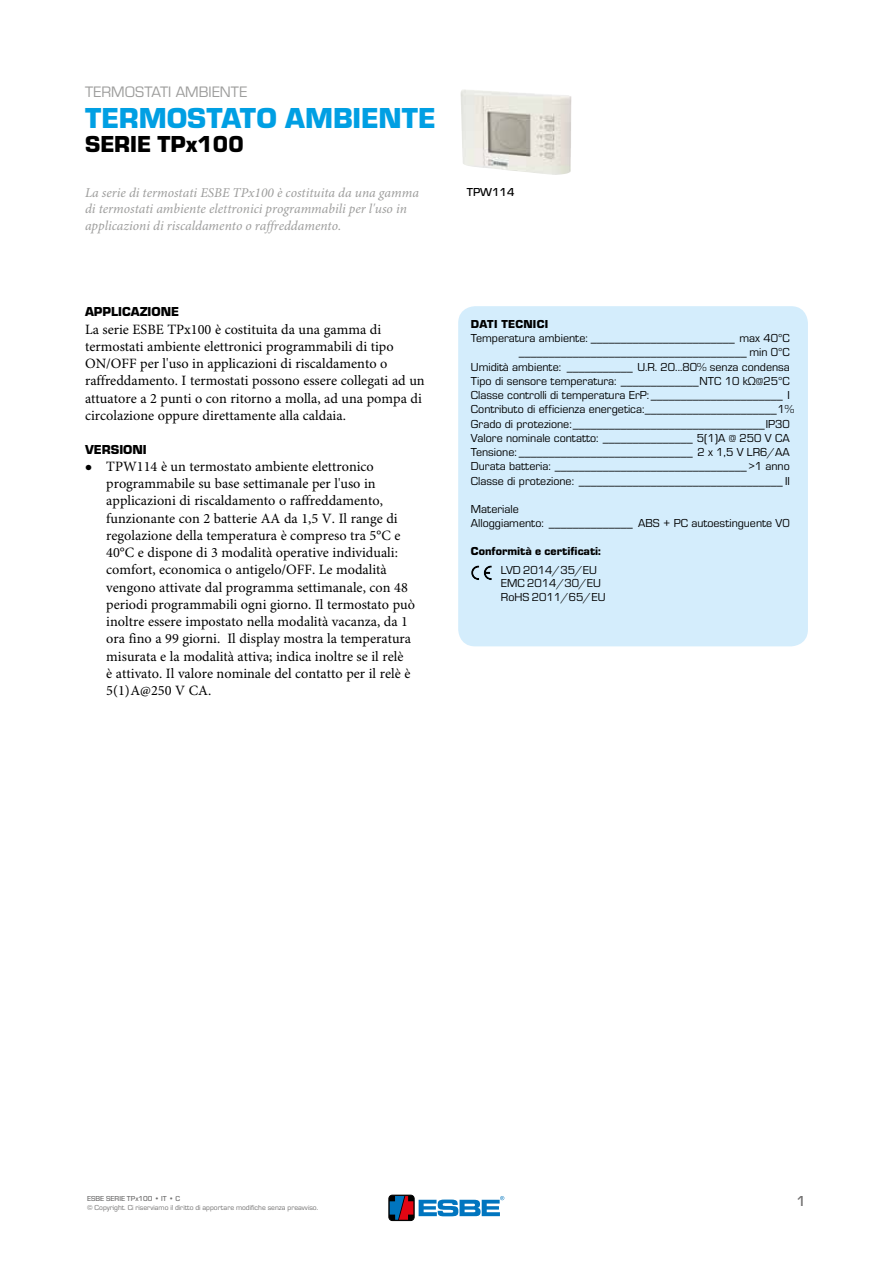
<style>
.page{position:relative;width:893px;height:1263px;background:#fff}
.page>*{position:absolute;margin:0;border:0;box-sizing:border-box;transform-origin:0 0}
.t1{font:700 30px "ESBE Eurostile";color:#009fe3}
.t2{font:700 24px "ESBE Eurostile";color:#000}
.t3{font:15.75px "ESBE Eurostile";color:#9d9d9c}
.t4{font:500 15px "ESBE Eurostile";color:#706f6f}
.t5{font:14.25px/17.2px "Minion Pro";color:#000}
.t6{font:italic 13.5px/16.5px "Minion Pro";color:#9d9d9c}
.t7{font:700 13.5px "ESBE Eurostile";color:#000}
.t8{font:12px/13.8px "ESBE Eurostile";color:#000}
.t9{font:700 12px "ESBE Eurostile";color:#000}
.t10{font:700 12px "ESBE Eurostile";letter-spacing:.025em;color:#000}
.t11{font:500 12px "ESBE Eurostile";color:#000}
.t12{font:7.5px "ESBE Eurostile";color:#706f6f}
.t13{font:500 7.5px "ESBE Eurostile";color:#706f6f}
.s1{font-family:"ESBE Eurostile";font-weight:500;font-size:10.5px}
</style>
<div class="page">
<div style="left:458px;top:306px;width:350px;height:340px;background:#d4edfc;border-radius:17px"></div>
<img style="left:461px;top:90px;width:76px;height:83px">
<svg style="left:471px;top:565px;width:21px;height:15px"></svg>
<div style="left:389px;top:1195px;width:25px;height:25px;border:1px solid #000;border-radius:4px"></div>
<svg style="left:390px;top:1196px;width:23px;height:24px"></svg>
<svg style="left:419px;top:1196px;width:85px;height:20px"></svg>
<p class="t3" style="left:85px;top:83px;width:164px">TERMOSTATI AMBIENTE</p>
<h1 class="t1" style="left:85px;top:102px;width:352px">TERMOSTATO AMBIENTE</h1>
<h2 class="t2" style="left:85px;top:131px;width:160px">SERIE TPx100</h2>
<p class="t6" style="left:85px;top:185px;width:336px">La serie di termostati ESBE TPx100 è costituita da una gamma di termostati ambiente elettronici programmabili per l'uso in applicazioni di riscaldamento o raffreddamento.</p>
<p class="t7" style="left:85px;top:304px;width:95px">APPLICAZIONE</p>
<p class="t5" style="left:85px;top:321px;width:341px">La serie ESBE TPx100 è costituita da una gamma di termostati ambiente elettronici programmabili di tipo ON/OFF per l'uso in applicazioni di riscaldamento o raffreddamento. I termostati possono essere collegati ad un attuatore a 2 punti o con ritorno a molla, ad una pompa di circolazione oppure direttamente alla caldaia.</p>
<p class="t7" style="left:85px;top:442px;width:63px">VERSIONI</p>
<p class="t5" style="left:106px;top:458px;width:310px;text-indent:-21px"><span class="s1">▯</span> TPW114 è un termostato ambiente elettronico programmabile su base settimanale per l'uso in applicazioni di riscaldamento o raffreddamento, funzionante con 2 batterie AA da 1,5 V. Il range di regolazione della temperatura è compreso tra 5°C e 40°C e dispone di 3 modalità operative individuali: comfort, economica o antigelo/OFF. Le modalità vengono attivate dal programma settimanale, con 48 periodi programmabili ogni giorno. Il termostato può inoltre essere impostato nella modalità vacanza, da 1 ora fino a 99 giorni. Il display mostra la temperatura misurata e la modalità attiva; indica inoltre se il relè<br>è attivato. Il valore nominale del contatto per il relè è 5(1)A@250 V CA.</p>
<p class="t11" style="left:467px;top:186px;width:49px">TPW114</p>
<p class="t10" style="left:471px;top:317px;width:79px">DATI TECNICI</p>
<p class="t8" style="left:471px;top:332px;width:320px">Temperatura ambiente: ________________________ max 40°C</p>
<p class="t8" style="left:519px;top:346px;width:272px">______________________________________ min 0°C</p>
<p class="t8" style="left:471px;top:360px;width:320px">Umidità ambiente: ___________ U.R. 20...80% senza condensa</p>
<p class="t8" style="left:471px;top:374px;width:320px">Tipo di sensore temperatura: _____________NTC 10 kΩ@25°C</p>
<p class="t8" style="left:471px;top:388px;width:320px">Classe controlli di temperatura ErP: ______________________ I</p>
<p class="t8" style="left:471px;top:403px;width:325px">Contributo di efficienza energetica:______________________1%</p>
<p class="t8" style="left:471px;top:417px;width:320px">Grado di protezione:________________________________IP30</p>
<p class="t8" style="left:471px;top:431px;width:320px">Valore nominale contatto: _______________ 5(1)A @ 250 V CA</p>
<p class="t8" style="left:471px;top:445px;width:320px">Tensione: _____________________________ 2 x 1,5 V LR6/AA</p>
<p class="t8" style="left:471px;top:460px;width:320px">Durata batteria: ________________________________ &gt;1 anno</p>
<p class="t8" style="left:471px;top:474px;width:320px">Classe di protezione: __________________________________ II</p>
<p class="t8" style="left:471px;top:502px;width:320px;line-height:14.2px">Materiale<br>Alloggiamento: ______________ ABS + PC autoestinguente V0</p>
<p class="t9" style="left:471px;top:545px;width:131px">Conformità e certificati:</p>
<p class="t8" style="left:501px;top:563px;width:106px">LVD 2014/35/EU<br>EMC 2014/30/EU<br>RoHS 2011/65/EU</p>
<p class="t13" style="left:87px;top:1194px;width:95px">ESBE SERIE TPx100 • IT • C</p>
<p class="t12" style="left:87px;top:1203px;width:233px">© Copyright. Ci riserviamo il diritto di apportare modifiche senza preavviso.</p>
<p class="t4" style="left:796px;top:1193px;width:11px">1</p>
</div>
